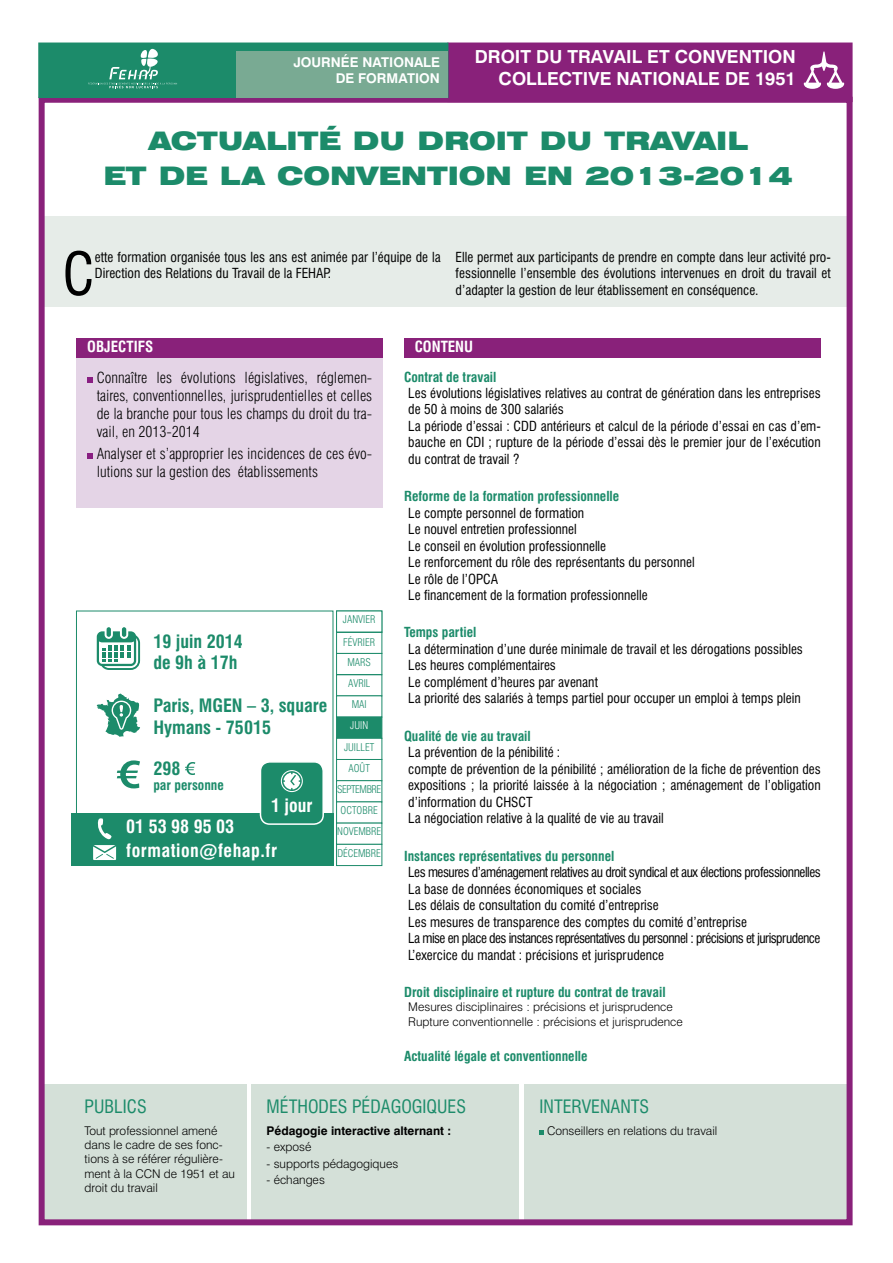
<style>
.page{position:relative;width:893px;height:1263px;background:#fff}
.page>*{position:absolute;margin:0;border:0;box-sizing:border-box;transform-origin:0 0}
.t1{font:condensed 57.45px "Swiss 721 BT";color:#000}
.t2{font:900 expanded 25.5px/34.8px "Swiss 721 BT";color:#1c8b6a;text-align:center}
.t3{font:700 condensed 18px/21.6px "Swiss 721 BT";color:#1c8b6a}
.t4{font:700 18px "Swiss 721 BT";color:#fff}
.t5{font:condensed 18px "Swiss 721 BT";color:#1c8b6a}
.t6{font:700 condensed 18px/23.5px "Swiss 721 BT";letter-spacing:.03em;color:#fff}
.t7{font:300 condensed 15px/18px "Swiss 721 BT";color:#000;text-align:justify}
.t8{font:700 condensed 15px "Swiss 721 BT";color:#fff}
.t9{font:condensed 13.5px/16.5px "Swiss 721 BT";color:#000}
.t10{font:700 condensed 13.5px "Swiss 721 BT";color:#1c8b6a}
.t11{font:700 13.5px/16.2px "Swiss 721 BT";color:#fff}
.t12{font:300 12px/14.4px "Swiss 721 BT";color:#000}
.t13{font:700 12px "Swiss 721 BT";color:#000}
.t14{font:300 condensed 10.5px/21.1px "Swiss 721 BT";color:#1c8b6a;text-align:center}
.t15{font:300 condensed 10.5px "Swiss 721 BT";color:#fff}
</style>
<div class="page">
<div style="left:525px;top:1084px;width:326px;height:138px;background:#d4e0d8"></div>
<div style="left:252px;top:1084px;width:267px;height:138px;background:#d4e0d8"></div>
<div style="left:43px;top:1084px;width:203px;height:138px;background:#d4e0d8"></div>
<div style="left:447px;top:43px;width:406px;height:59px;background:#89217a"></div>
<div style="left:40px;top:217px;width:811px;height:90px;background:#e6ece8"></div>
<div style="left:39px;top:97px;width:814px;height:1128px;border:6px solid #89217a"></div>
<div style="left:404px;top:338px;width:417px;height:19px;background:#89217a"></div>
<div style="left:77px;top:357px;width:306px;height:150px;background:#e4d4e6"></div>
<svg style="left:87px;top:377px;width:6px;height:6px"></svg>
<svg style="left:87px;top:453px;width:6px;height:6px"></svg>
<div style="left:77px;top:338px;width:306px;height:19px;background:#89217a"></div>
<svg style="left:540px;top:1130px;width:4px;height:4px"></svg>
<svg style="left:76px;top:610px;width:258px;height:245px"></svg>
<svg style="left:97px;top:694px;width:43px;height:43px"></svg>
<svg style="left:117px;top:760px;width:23px;height:28px"></svg>
<svg style="left:185px;top:762px;width:10px;height:13px"></svg>
<svg style="left:336px;top:610px;width:47px;height:256px"></svg>
<svg style="left:97px;top:627px;width:43px;height:43px"></svg>
<div style="left:71px;top:814px;width:262px;height:52px;background:#1c8b6a"></div>
<svg style="left:97px;top:818px;width:15px;height:21px"></svg>
<svg style="left:93px;top:845px;width:23px;height:15px"></svg>
<div style="left:260px;top:762px;width:63px;height:62px;background:#1c8b6a;border-radius:9px"></div>
<div style="left:260px;top:761px;width:64px;height:64px;border:2px solid #fff;border-radius:9px"></div>
<svg style="left:281px;top:770px;width:22px;height:22px"></svg>
<div style="left:38px;top:43px;width:410px;height:55px;background:#1c8b6a"></div>
<svg style="left:88px;top:48px;width:89px;height:40px"></svg>
<div style="left:236px;top:51px;width:211px;height:46px;background:#79aa93"></div>
<svg style="left:804px;top:51px;width:40px;height:38px"></svg>
<p class="t11" style="left:336px;top:54px;width:106px;text-indent:-42px">JOURNÉE NATIONALE<br>DE FORMATION</p>
<h3 class="t4" style="left:475px;top:46px;width:25px">DROIT</h3>
<h3 class="t4" style="left:536px;top:46px;width:45px">DU TRA</h3>
<h3 class="t4" style="left:603px;top:46px;width:22px">VAIL</h3>
<h3 class="t4" style="left:647px;top:46px;width:92px">ET CONVENTION</h3>
<h3 class="t4" style="left:499px;top:67px;width:25px">COLLECTI</h3>
<h3 class="t4" style="left:588px;top:67px;width:54px">VE NATIONALE</h3>
<h3 class="t4" style="left:725px;top:67px;width:72px">DE 1951</h3>
<h2 class="t2" style="left:104px;top:123px;width:691px">ACTUALITÉ DU DROIT DU TRAVAIL<br>ET DE LA CONVENTION EN 2013-2014</h2>
<h1 class="t1" style="left:62px;top:239px;width:34px">C</h1>
<p class="t9" style="left:95px;top:249px;width:347px">ette formation organisée tous les ans est animée par l’équipe de la<br>Direction des Relations du Travail de la FEHAP.</p>
<p class="t9" style="left:456px;top:249px;width:377px;text-align:justify">Elle permet aux participants de prendre en compte dans leur activité pro&shy;fessionnelle l’ensemble des évolutions intervenues en droit du travail et d’adapter la gestion de leur établissement en conséquence.</p>
<p class="t8" style="left:87px;top:337px;width:68px">OBJECTIFS</p>
<p class="t7" style="left:97px;top:368px;width:277px">Connaître les évolutions législatives, réglemen&shy;taires, conventionnelles, jurisprudentielles et celles de la branche pour tous les champs du droit du tra&shy;vail, en 2013-2014</p>
<p class="t7" style="left:97px;top:444px;width:277px">Analyser et s’approprier les incidences de ces évo&shy;lutions sur la gestion des établissements</p>
<h3 class="t3" style="left:153px;top:630px;width:91px">19 juin 2014 de 9h à 17h</h3>
<h3 class="t3" style="left:153px;top:695px;width:176px">Paris, MGEN – 3, square<br>Hymans - 75015</h3>
<h3 class="t3" style="left:153px;top:757px;width:28px">298</h3>
<p class="t10" style="left:153px;top:777px;width:72px">par personne</p>
<h3 class="t6" style="left:271px;top:794px;width:43px">1 jour</h3>
<h3 class="t6" style="left:126px;top:815px;width:152px">01 53 98 95 03 formation@fehap.fr</h3>
<p class="t14" style="left:343px;top:608px;width:34px;line-height:22.2px;text-align:left">JANVIER<br>FÉVRIER</p>
<p class="t14" style="left:347px;top:651px;width:25px">MARS<br>AVRIL<br>MAI</p>
<p class="t15" style="left:350px;top:719px;width:19px">JUIN</p>
<p class="t14" style="left:337px;top:736px;width:46px">JUILLET<br>AOÛT<br>SEPTEMBRE<br>OCTOBRE<br>NOVEMBRE<br>DÉCEMBRE</p>
<p class="t8" style="left:415px;top:337px;width:60px">CONTENU</p>
<p class="t10" style="left:404px;top:368px;width:94px">Contrat de travail</p>
<p class="t9" style="left:408px;top:385px;width:414px">Les évolutions législatives relatives au contrat de génération dans les entreprises de 50 à moins de 300 salariés<br>La période d’essai : CDD antérieurs et calcul de la période d’essai en cas d’em&shy;bauche en CDI ; rupture de la période d’essai dès le premier jour de l’exécution du contrat de travail ?</p>
<p class="t10" style="left:404px;top:488px;width:217px">Reforme de la formation professionnelle</p>
<p class="t9" style="left:408px;top:505px;width:288px">Le compte personnel de formation<br>Le nouvel entretien professionnel<br>Le conseil en évolution professionnelle<br>Le renforcement du rôle des représentants du personnel Le rôle de l’OPCA<br>Le financement de la formation professionnelle</p>
<p class="t10" style="left:404px;top:624px;width:74px">Temps partiel</p>
<p class="t9" style="left:408px;top:641px;width:396px">La détermination d’une durée minimale de travail et les dérogations possibles Les heures complémentaires<br>Le complément d’heures par avenant<br>La priorité des salariés à temps partiel pour occuper un emploi à temps plein</p>
<p class="t10" style="left:404px;top:728px;width:128px">Qualité de vie au travail</p>
<p class="t9" style="left:408px;top:744px;width:414px">La prévention de la pénibilité :<br>compte de prévention de la pénibilité ; amélioration de la fiche de prévention des expositions ; la priorité laissée à la négociation ; aménagement de l’obligation d’information du CHSCT<br>La négociation relative à la qualité de vie au travail</p>
<p class="t10" style="left:404px;top:847px;width:212px">Instances représentatives du personnel</p>
<p class="t9" style="left:408px;top:864px;width:414px">Les mesures d’aménagement relatives au droit syndical et aux élections professionnelles La base de données économiques et sociales<br>Les délais de consultation du comité d’entreprise<br>Les mesures de transparence des comptes du comité d’entreprise<br>La mise en place des instances représentatives du personnel : précisions et jurisprudence L’exercice du mandat : précisions et jurisprudence</p>
<p class="t10" style="left:404px;top:984px;width:263px">Droit disciplinaire et rupture du contrat de travail</p>
<p class="t12" style="left:408px;top:1000px;width:276px">Mesures disciplinaires : précisions et jurisprudence<br>Rupture conventionnelle : précisions et jurisprudence</p>
<p class="t10" style="left:404px;top:1048px;width:185px">Actualité légale et conventionnelle</p>
<h3 class="t5" style="left:85px;top:1095px;width:39px">Publics</h3>
<p class="t12" style="left:85px;top:1123px;width:152px">Tout professionnel amené dans le cadre de ses fonc&shy;tions à se référer régulière&shy;ment à la CCN de 1951 et au droit du travail</p>
<h3 class="t5" style="left:267px;top:1095px;width:33px">Méthodes</h3>
<h3 class="t5" style="left:352px;top:1095px;width:105px">pédagogiques</h3>
<p class="t13" style="left:267px;top:1123px;width:186px">PÉDAGOGIE INTERACTIVE ALTERNANT :</p>
<p class="t12" style="left:267px;top:1139px;width:46px">- exposé</p>
<p class="t12" style="left:267px;top:1156px;width:133px">- supports pédagogiques</p>
<p class="t12" style="left:267px;top:1172px;width:60px">- échanges</p>
<h3 class="t5" style="left:540px;top:1095px;width:111px">IntervenantS</h3>
<p class="t12" style="left:547px;top:1123px;width:172px">Conseillers en relations du travail</p>
</div>
